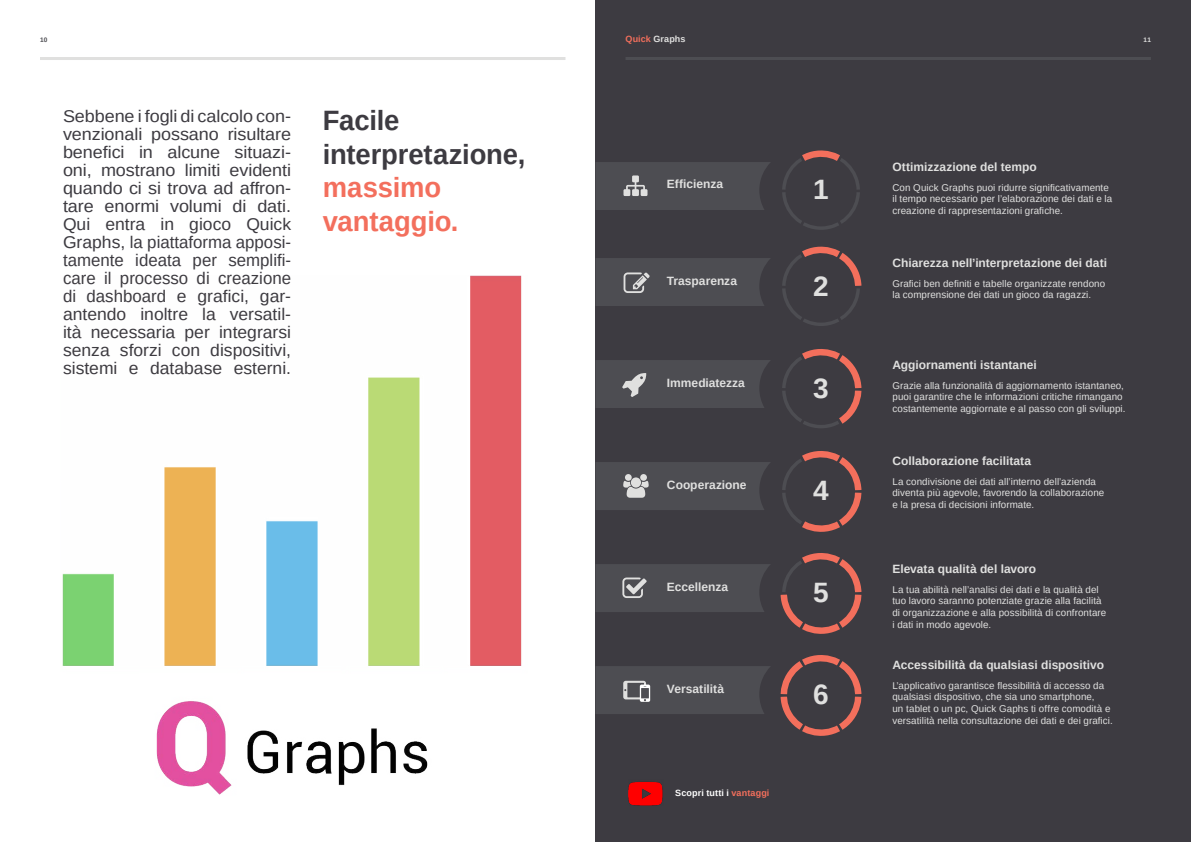
<style>
.page{position:relative;width:1191px;height:842px;background:#fff}
.page>*{position:absolute;margin:0;border:0;box-sizing:border-box;transform-origin:0 0}
.t1{font:700 28px/33.6px "Liberation Sans";letter-spacing:-.005em;color:#3d3b41}
.t2{font:700 28px/33.6px "Liberation Sans";letter-spacing:-.005em;color:#f36f5d}
.t3{font:700 28px "Liberation Sans";color:#e0e0df}
.t4{font:17px/18px "Liberation Sans";color:#3d3b41;text-align:justify;scale:1.06 1}
.t5{font:700 12px "Liberation Sans";color:#e0e0df}
.t6{font:9.8px/11.7px "Liberation Sans";letter-spacing:.005em;color:#e0e0df}
.t7{font:700 9px "Liberation Sans";letter-spacing:.01em;color:#fff}
.t8{font:700 9px "Liberation Sans";letter-spacing:.01em;color:#e0e0df}
.t9{font:700 6.5px "Liberation Sans";color:#4d4d52}
.t10{font:700 6.5px "Liberation Sans";color:#e0e0df}
.s1{color:#f36f5c}
</style>
<div class="page">
<div style="left:595px;top:0;width:596px;height:842px;background:#3d3b41"></div>
<svg style="left:782px;top:150px;width:78px;height:80px"></svg>
<svg style="left:782px;top:349px;width:80px;height:79px"></svg>
<svg style="left:782px;top:451px;width:80px;height:81px"></svg>
<svg style="left:782px;top:246px;width:80px;height:80px"></svg>
<svg style="left:596px;top:258px;width:174px;height:48px;background:#4f4f54"></svg>
<svg style="left:596px;top:162px;width:174px;height:48px;background:#505055"></svg>
<svg style="left:596px;top:553px;width:266px;height:81px"></svg>
<svg style="left:596px;top:655px;width:266px;height:81px"></svg>
<svg style="left:596px;top:462px;width:174px;height:48px;background:#535358"></svg>
<svg style="left:596px;top:360px;width:174px;height:48px;background:#505055"></svg>
<img style="left:62px;top:275px;width:460px;height:520px">
<img style="left:628px;top:782px;width:35px;height:23px">
<hr style="left:40px;top:57px;width:525px;height:3px;background:#e0e0df">
<hr style="left:625px;top:57px;width:526px;height:3px;background:#4d4d52">
<p class="t8" style="left:625px;top:33px;width:62px"><span class="s1">Quick</span> Graphs</p>
<p class="t9" style="left:40px;top:35px;width:9px">10</p>
<p class="t10" style="left:1143px;top:35px;width:9px">11</p>
<p class="t4" style="left:63px;top:108px;width:217px">Sebbene i fogli di calcolo con&shy;venzionali possano risultare benefici in alcune situazi&shy;oni, mostrano limiti evidenti quando ci si trova ad affron&shy;tare enormi volumi di dati.<br>Qui entra in gioco Quick Graphs, la piattaforma apposi&shy;tamente ideata per semplifi&shy;care il processo di creazione di dashboard e grafici, gar&shy;antendo inoltre la versatil&shy;ità necessaria per integrarsi senza sforzi con dispositivi, sistemi e database esterni.</p>
<h1 class="t1" style="left:323px;top:104px;width:204px">Facile interpretazione,</h1>
<h1 class="t2" style="left:323px;top:171px;width:137px">massimo vantaggio.</h1>
<p class="t5" style="left:892px;top:159px;width:146px">Ottimizzazione del tempo</p>
<p class="t5" style="left:667px;top:176px;width:58px">Efficienza</p>
<h1 class="t3" style="left:813px;top:170px;width:17px">1</h1>
<p class="t6" style="left:892px;top:181px;width:221px">Con Quick Graphs puoi ridurre significativamente il tempo necessario per l’elaborazione dei dati e la creazione di rappresentazioni grafiche.</p>
<p class="t5" style="left:892px;top:255px;width:216px">Chiarezza nell’interpretazione dei dati</p>
<p class="t5" style="left:667px;top:273px;width:72px">Trasparenza</p>
<h1 class="t3" style="left:813px;top:267px;width:17px">2</h1>
<p class="t6" style="left:892px;top:277px;width:214px">Grafici ben definiti e tabelle organizzate rendono la comprensione dei dati un gioco da ragazzi.</p>
<p class="t5" style="left:892px;top:357px;width:146px">Aggiornamenti istantanei</p>
<p class="t5" style="left:667px;top:375px;width:79px">Immediatezza</p>
<h1 class="t3" style="left:813px;top:369px;width:17px">3</h1>
<p class="t6" style="left:892px;top:379px;width:234px">Grazie alla funzionalità di aggiornamento istantaneo, puoi garantire che le informazioni critiche rimangano costantemente aggiornate e al passo con gli sviluppi.</p>
<p class="t5" style="left:892px;top:453px;width:140px">Collaborazione facilitata</p>
<p class="t5" style="left:667px;top:477px;width:81px">Cooperazione</p>
<h1 class="t3" style="left:813px;top:471px;width:17px">4</h1>
<p class="t6" style="left:892px;top:475px;width:213px">La condivisione dei dati all’interno dell’azienda diventa più agevole, favorendo la collaborazione e la presa di decisioni informate.</p>
<p class="t5" style="left:892px;top:561px;width:145px">Elevata qualità del lavoro</p>
<p class="t5" style="left:667px;top:579px;width:63px">Eccellenza</p>
<h1 class="t3" style="left:813px;top:573px;width:17px">5</h1>
<p class="t6" style="left:892px;top:583px;width:215px">La tua abilità nell’analisi dei dati e la qualità del tuo lavoro saranno potenziate grazie alla facilità di organizzazione e alla possibilità di confrontare i dati in modo agevole.</p>
<p class="t5" style="left:892px;top:657px;width:213px">Accessibilità da qualsiasi dispositivo</p>
<p class="t5" style="left:667px;top:681px;width:59px">Versatilità</p>
<h1 class="t3" style="left:813px;top:675px;width:17px">6</h1>
<p class="t6" style="left:892px;top:679px;width:222px">L’applicativo garantisce flessibilità di accesso da qualsiasi dispositivo, che sia uno smartphone,<br>un tablet o un pc, Quick Gaphs ti offre comodità e versatilità nella consultazione dei dati e dei grafici.</p>
<p class="t7" style="left:675px;top:786px;width:96px">Scopri tutti i <span class="s1">vantaggi</span></p>
</div>
